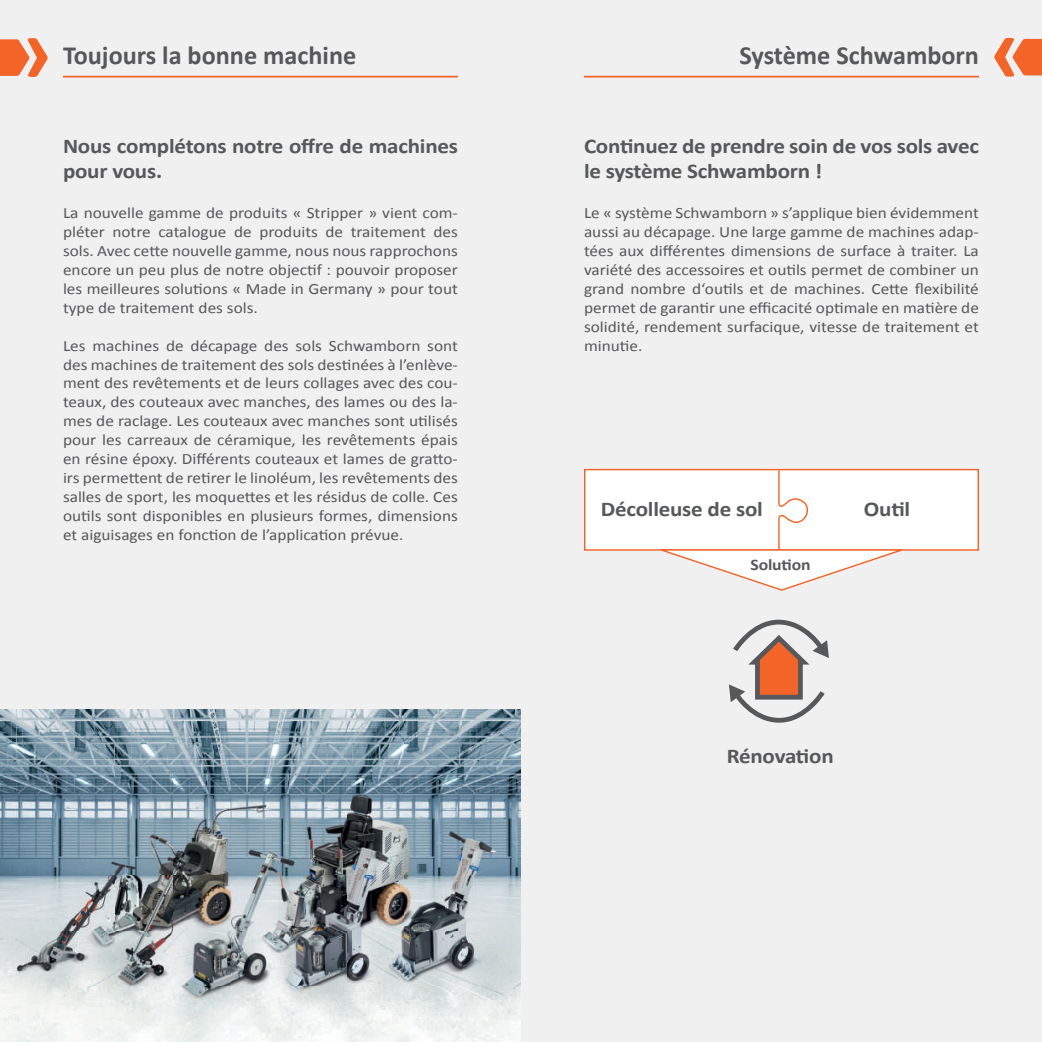
<style>
.page{position:relative;width:1042px;height:1042px;background:#f0f0f1}
.page>*{position:absolute;margin:0;border:0;box-sizing:border-box;transform-origin:0 0}
.t1{font:700 26.25px "Calibri";color:#57585a}
.t2{font:700 21px/25.2px "Calibri";letter-spacing:-.01em;color:#57585a;scale:1.1 1}
.t3{font:700 16.1px "Calibri";letter-spacing:-.01em;color:#57585a;scale:1.1 1}
.t4{font:15.75px/18.9px "Calibri";color:#57585a;text-align:justify;scale:1.1 1}
.t5{font:14.35px "Myriad Pro";color:#231f20}
</style>
<div class="page">
<hr style="left:63px;top:76px;width:395px;height:2px;background:#f26428">
<svg style="left:0;top:38px;width:48px;height:39px"></svg>
<hr style="left:584px;top:76px;width:395px;height:2px;background:#f26428">
<svg style="left:994px;top:38px;width:48px;height:39px"></svg>
<img style="left:0;top:710px;width:521px;height:332px">
<svg style="left:729px;top:619px;width:100px;height:104px"></svg>
<div style="left:584px;top:469px;width:395px;height:82px;background:#fff;border:1px solid #f26428"></div>
<svg style="left:659px;top:469px;width:251px;height:122px"></svg>
<h1 class="t1" style="left:63px;top:39px;width:295px">Toujours la bonne machine</h1>
<h2 class="t2" style="left:63px;top:134px;width:361px">Nous complétons notre offre de machines pour vous.</h2>
<p class="t4" style="left:63px;top:204px;width:360px">La nouvelle gamme de produits « Stripper » vient com&shy;pléter notre catalogue de produits de traitement des sols. Avec cette nouvelle gamme, nous nous rapprochons encore un peu plus de notre objectif : pouvoir proposer les meilleures solutions « Made in Germany » pour tout type de traitement des sols.</p>
<p class="t4" style="left:63px;top:336px;width:360px">Les machines de décapage des sols Schwamborn sont des machines de traitement des sols destinées à l’enlève&shy;ment des revêtements et de leurs collages avec des cou&shy;teaux, des couteaux avec manches, des lames ou des la&shy;mes de raclage. Les couteaux avec manches sont utilisés pour les carreaux de céramique, les revêtements épais en résine époxy. Différents couteaux et lames de gratto&shy;irs permettent de retirer le linoléum, les revêtements des salles de sport, les moquettes et les résidus de colle. Ces outils sont disponibles en plusieurs formes, dimensions et aiguisages en fonction de l’application prévue.</p>
<h1 class="t1" style="left:739px;top:39px;width:241px">Système Schwamborn</h1>
<h2 class="t2" style="left:584px;top:134px;width:361px">Continuez de prendre soin de vos sols avec le système Schwamborn !</h2>
<p class="t4" style="left:584px;top:204px;width:360px">Le « système Schwamborn » s’applique bien évidemment aussi au décapage. Une large gamme de machines adap&shy;tées aux différentes dimensions de surface à traiter. La variété des accessoires et outils permet de combiner un grand nombre d‘outils et de machines. Cette flexibilité permet de garantir une efficacité optimale en matière de solidité, rendement surfacique, vitesse de traitement et minutie.</p>
<h2 class="t2" style="left:601px;top:497px;width:149px">Décolleuse de sol</h2>
<h2 class="t2" style="left:864px;top:496px;width:44px">Outil</h2>
<p class="t3" style="left:750px;top:554px;width:56px">Solution</p>
<p class="t5" style="left:744px;top:742px;width:74px">Renovieren/</p>
<h2 class="t2" style="left:727px;top:743px;width:99px">Rénovation</h2>
</div>
